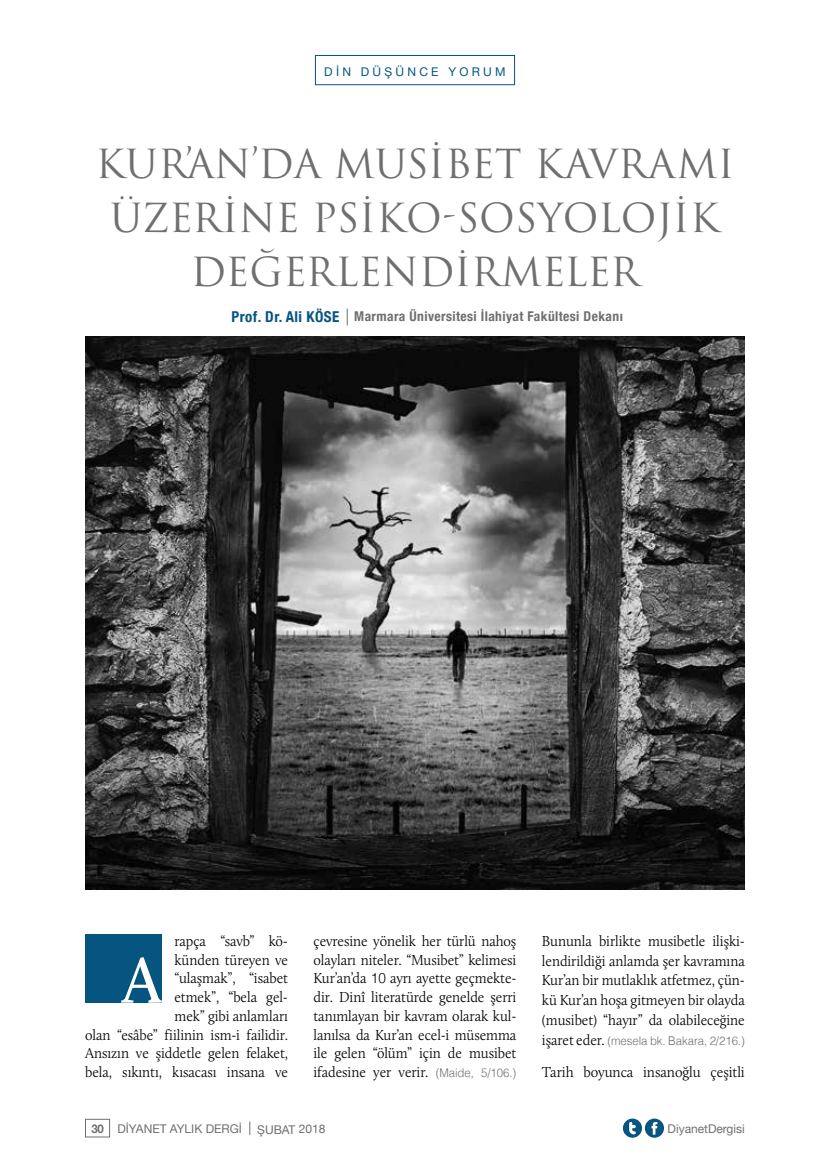
<style>
.page{position:relative;width:830px;height:1170px;background:#fff}
.page>*{position:absolute;margin:0;border:0;box-sizing:border-box;transform-origin:0 0}
.t1{font:600 67.5px "Calluna";color:#fff;scale:.94 1}
.t2{font:39px/54px "Trajan Pro 3";color:#706f6f;text-align:center}
.t3{font:300 15px/18.8px "Calluna";letter-spacing:-.005em;color:#000;text-align:justify;scale:.95 1}
.t4{font:300 15px "Calluna";letter-spacing:-.005em;color:#000;scale:.96 1}
.t5{font:700 condensed 13.5px "Helvetica Neue";letter-spacing:.03em;color:#706f6f}
.t6{font:12px "Helvetica Neue";color:#706f6f}
.t7{font:300 12px "Helvetica";letter-spacing:-.005em;color:#706f6f;scale:.95 1}
.t8{font:12px "Helvetica Neue";letter-spacing:.27em;color:#065580}
.s1{font-size:15px;color:#065580}
.s2{font-family:"Helvetica";font-size:14.25px}
.s3{font-family:"Helvetica";font-size:12px;color:#706f6f}
.s4{font-family:"Calluna";font-size:15px;color:#000}
.s5{font-weight:700}
</style>
<div class="page">
<div style="left:315px;top:55px;width:199px;height:30px;border:1px solid #065580"></div>
<svg style="left:622px;top:1118px;width:19px;height:19px"></svg>
<svg style="left:629px;top:1121px;width:6px;height:13px"></svg>
<svg style="left:644px;top:1118px;width:19px;height:19px"></svg>
<svg style="left:651px;top:1121px;width:6px;height:13px"></svg>
<svg style="left:249px;top:1121px;width:1px;height:13px"></svg>
<div style="left:85px;top:1118px;width:25px;height:19px;border:1px solid #706f6f"></div>
<svg style="left:346px;top:308px;width:1px;height:17px"></svg>
<div style="left:85px;top:934px;width:77px;height:68px;background:#065580"></div>
<img style="left:85px;top:336px;width:659px;height:553px">
<p class="t8" style="left:324px;top:64px;width:183px">DİN DÜŞÜNCE YORUM</p>
<h2 class="t2" style="left:95px;top:139px;width:640px">KUR’AN’DA MUSİBET KAVRAMI<br>ÜZERİNE PSİKO-SOSYOLOJİK<br>DEĞERLENDİRMELER</h2>
<p class="t5" style="left:231px;top:308px;width:393px"><span class="s1">Prof. Dr. Ali KÖSE</span> Marmara Üniversitesi İlahiyat Fakültesi Dekanı</p>
<p class="t3" style="left:85px;top:931px;width:215px;text-align:right">rapça “savb” kö-<br>künden türeyen ve<br>“ulaşmak”, “isabet<br>etmek”, “bela gel-<br>mek” gibi anlamları<br>olan “esâbe” fiilinin ism-i failidir.<br>Ansızın ve şiddetle gelen felaket, bela, sıkıntı, kısacası insana ve</p>
<p class="t3" style="left:313px;top:931px;width:215px">çevresine yönelik her türlü nahoş olayları niteler. “Musibet” kelimesi Kur’an’da <span class="s2">10</span> ayrı ayette geçmekte&shy;dir. Dinî literatürde genelde şerri tanımlayan bir kavram olarak kul&shy;lanılsa da Kur’an ecel-i müsemma ile gelen “ölüm” için de musibet ifadesine yer verir. <span class="s3">(Maide, 5/106.)</span></p>
<p class="t3" style="left:541px;top:930px;width:215px;line-height:19.8px">Bununla birlikte musibetle ilişki&shy;lendirildiği anlamda şer kavramına Kur’an bir mutlaklık atfetmez, çün&shy;kü Kur’an hoşa gitmeyen bir olayda (musibet) “hayır” da olabileceğine</p>
<h1 class="t1" style="left:122px;top:938px;width:44px">A</h1>
<p class="t7" style="left:541px;top:1030px;width:215px"><span class="s4">işaret eder.</span> (mesela bk. Bakara, 2/216.)</p>
<p class="t4" style="left:541px;top:1063px;width:213px">Tarih boyunca insanoğlu çeşitli</p>
<p class="t6" style="left:91px;top:1121px;width:152px"><span class="s5">30</span> DİYANET AYLIK DERGİ</p>
<p class="t6" style="left:257px;top:1122px;width:70px">ŞUBAT 2018</p>
<p class="t6" style="left:667px;top:1121px;width:79px">DiyanetDergisi</p>
</div>
